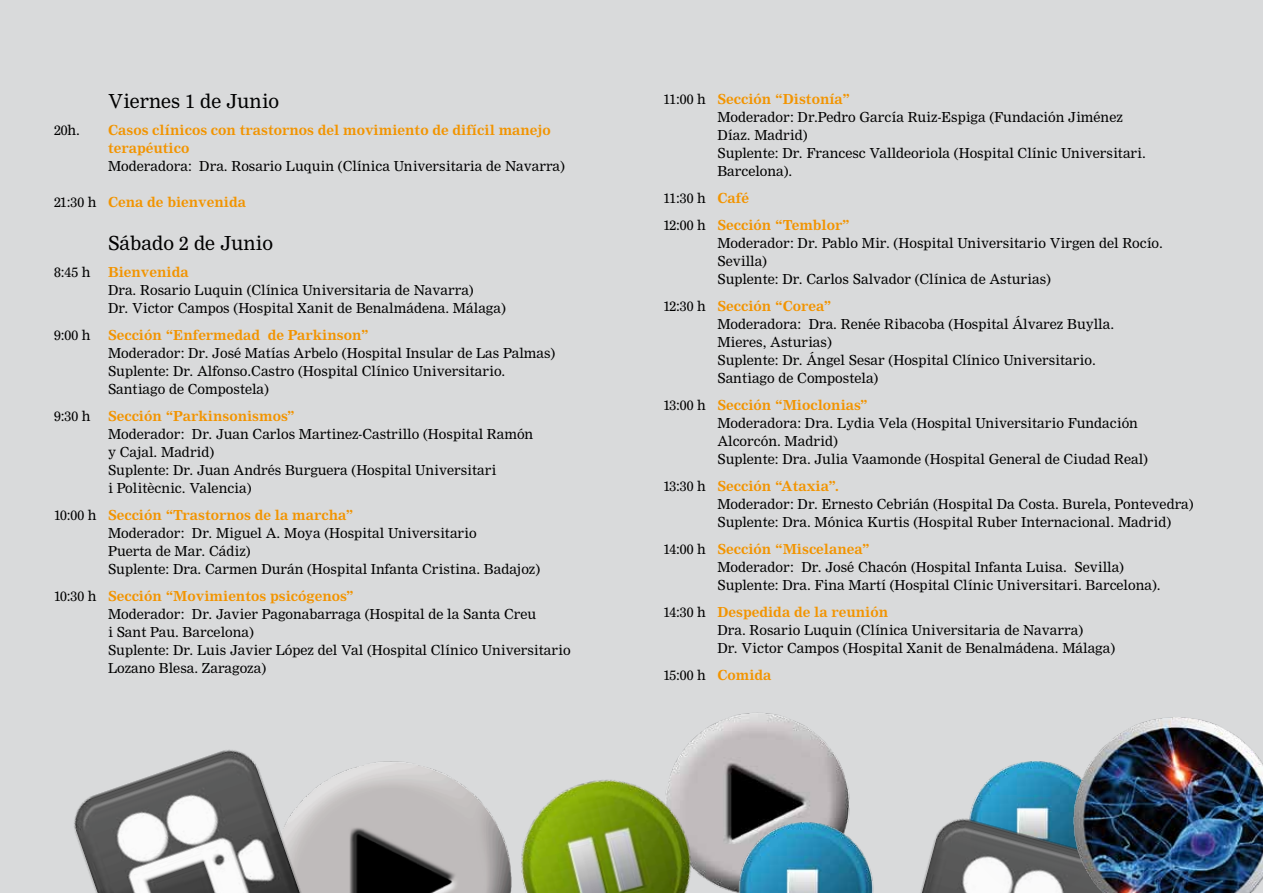
<style>
.page{position:relative;width:1263px;height:893px;background:#d9dadb}
.page>*{position:absolute;margin:0;border:0;box-sizing:border-box;transform-origin:0 0}
.t1{font:21px "Nimrod";color:#000}
.t2{font:15px/18px "Nimrod";color:#000}
.t3{font:15px/18px "Nimrod Bld";color:#f29400}
.s1{font-family:"Nimrod";color:#000}
.s2{font-family:"Nimrod Bld";color:#f29400}
</style>
<div class="page">
<img style="left:312px;top:761px;width:178px;height:132px">
<img style="left:683px;top:712px;width:167px;height:180px">
<img style="left:74px;top:749px;width:238px;height:144px">
<img style="left:490px;top:751px;width:230px;height:142px">
<img style="left:735px;top:821px;width:139px;height:72px">
<img style="left:972px;top:761px;width:95px;height:44px">
<img style="left:920px;top:805px;width:147px;height:88px">
<img style="left:1067px;top:717px;width:196px;height:176px">
<h1 class="t1" style="left:108px;top:87px;width:173px">Viernes 1 de Junio</h1>
<p class="t2" style="left:54px;top:122px;width:28px">20h.</p>
<p class="t3" style="left:108px;top:122px;width:444px">Casos clínicos con trastornos del movimiento de difícil manejo terapéutico</p>
<p class="t2" style="left:108px;top:158px;width:458px">Moderadora: Dra. Rosario Luquin (Clínica Universitaria de Navarra)</p>
<p class="t3" style="left:54px;top:194px;width:194px"><span class="s1">21:30 h</span> Cena de bienvenida</p>
<h1 class="t1" style="left:108px;top:229px;width:167px">Sábado 2 de Junio</h1>
<p class="t3" style="left:54px;top:264px;width:136px"><span class="s1">8:45 h</span> Bienvenida</p>
<p class="t2" style="left:108px;top:282px;width:399px">Dra. Rosario Luquin (Clínica Universitaria de Navarra)<br>Dr. Victor Campos (Hospital Xanit de Benalmádena. Málaga)</p>
<p class="t3" style="left:54px;top:327px;width:316px"><span class="s1">9:00 h</span> Sección “Enfermedad de Parkinson”</p>
<p class="t2" style="left:108px;top:345px;width:449px">Moderador: Dr. José Matías Arbelo (Hospital Insular de Las Palmas)<br>Suplente: Dr. Alfonso.Castro (Hospital Clínico Universitario.<br>Santiago de Compostela)</p>
<p class="t3" style="left:54px;top:408px;width:242px"><span class="s1">9:30 h</span> Sección “Parkinsonismos”</p>
<p class="t2" style="left:108px;top:426px;width:427px">Moderador: Dr. Juan Carlos Martinez-Castrillo (Hospital Ramón y Cajal. Madrid)<br>Suplente: Dr. Juan Andrés Burguera (Hospital Universitari<br>i Politècnic. Valencia)</p>
<p class="t3" style="left:54px;top:507px;width:301px"><span class="s1">10:00 h</span> Sección “Trastornos de la marcha”</p>
<p class="t2" style="left:108px;top:525px;width:434px">Moderador: Dr. Miguel A. Moya (Hospital Universitario<br>Puerta de Mar. Cádiz)<br>Suplente: Dra. Carmen Durán (Hospital Infanta Cristina. Badajoz)</p>
<p class="t3" style="left:54px;top:588px;width:301px"><span class="s1">10:30 h</span> Sección “Movimientos psicógenos”</p>
<p class="t2" style="left:108px;top:606px;width:464px">Moderador: Dr. Javier Pagonabarraga (Hospital de la Santa Creu<br>i Sant Pau. Barcelona)<br>Suplente: Dr. Luis Javier López del Val (Hospital Clínico Universitario Lozano Blesa. Zaragoza)</p>
<p class="t3" style="left:663px;top:91px;width:188px"><span class="s1">11:00 h</span> Sección “Distonía”</p>
<p class="t2" style="left:717px;top:109px;width:430px">Moderador: Dr.Pedro García Ruiz-Espiga (Fundación Jiménez Díaz. Madrid)<br>Suplente: Dr. Francesc Valldeoriola (Hospital Clínic Universitari.<br>Barcelona).</p>
<p class="t2" style="left:663px;top:190px;width:87px">11:30 h <span class="s2">Café</span></p>
<p class="t3" style="left:663px;top:217px;width:188px"><span class="s1">12:00 h</span> Sección “Temblor”</p>
<p class="t2" style="left:717px;top:235px;width:447px">Moderador: Dr. Pablo Mir. (Hospital Universitario Virgen del Rocío.<br>Sevilla)<br>Suplente: Dr. Carlos Salvador (Clínica de Asturias)</p>
<p class="t3" style="left:663px;top:298px;width:170px"><span class="s1">12:30 h</span> Sección “Corea”</p>
<p class="t2" style="left:717px;top:316px;width:398px">Moderadora: Dra. Renée Ribacoba (Hospital Álvarez Buylla.<br>Mieres, Asturias)<br>Suplente: Dr. Ángel Sesar (Hospital Clínico Universitario.<br>Santiago de Compostela)</p>
<p class="t3" style="left:663px;top:397px;width:206px"><span class="s1">13:00 h</span> Sección “Mioclonias”</p>
<p class="t2" style="left:717px;top:415px;width:432px">Moderadora: Dra. Lydia Vela (Hospital Universitario Fundación<br>Alcorcón. Madrid)<br>Suplente: Dra. Julia Vaamonde (Hospital General de Ciudad Real)</p>
<p class="t3" style="left:663px;top:478px;width:177px"><span class="s1">13:30 h</span> Sección “Ataxia”.</p>
<p class="t2" style="left:717px;top:496px;width:478px">Moderador: Dr. Ernesto Cebrián (Hospital Da Costa. Burela, Pontevedra)<br>Suplente: Dra. Mónica Kurtis (Hospital Ruber Internacional. Madrid)</p>
<p class="t3" style="left:663px;top:541px;width:208px"><span class="s1">14:00 h</span> Sección “Miscelanea”</p>
<p class="t2" style="left:717px;top:559px;width:445px">Moderador: Dr. José Chacón (Hospital Infanta Luisa. Sevilla)<br>Suplente: Dra. Fina Martí (Hospital Clínic Universitari. Barcelona).</p>
<p class="t3" style="left:663px;top:604px;width:226px"><span class="s1">14:30 h</span> Despedida de la reunión</p>
<p class="t2" style="left:717px;top:622px;width:399px">Dra. Rosario Luquin (Clínica Universitaria de Navarra)<br>Dr. Victor Campos (Hospital Xanit de Benalmádena. Málaga)</p>
<p class="t2" style="left:663px;top:667px;width:110px">15:00 h <span class="s2">Comida</span></p>
</div>
